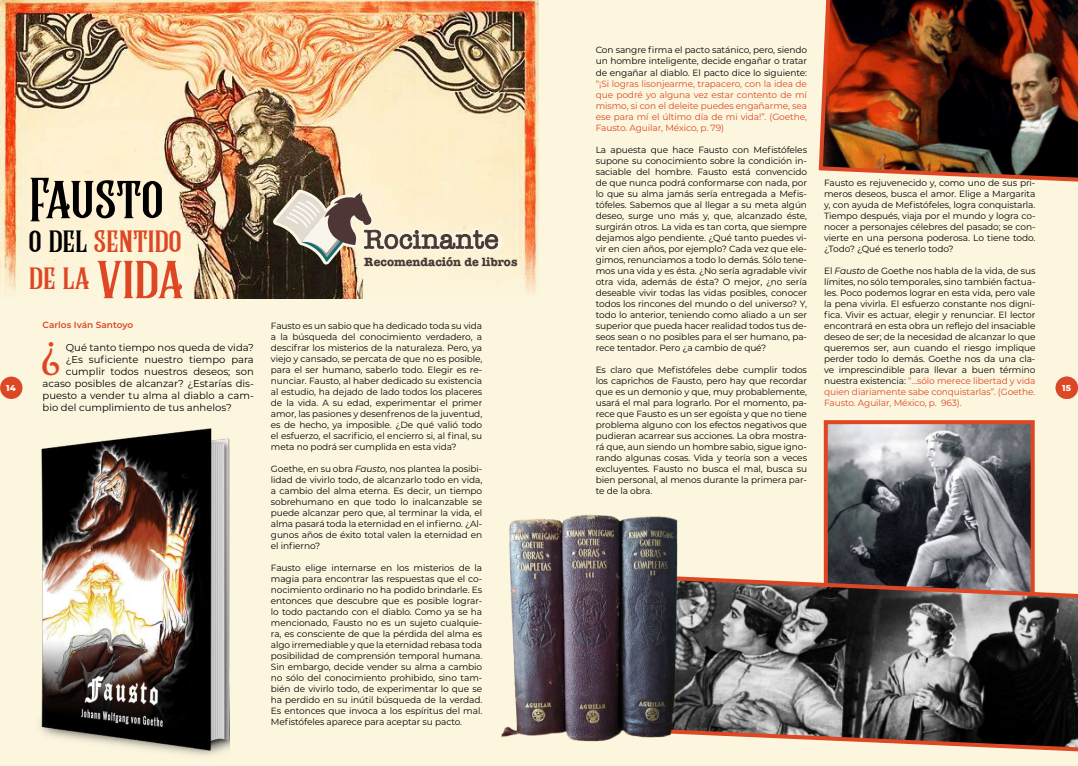
<style>
.page{position:relative;width:1078px;height:766px;background:#fff}
.page>*{position:absolute;margin:0;border:0;box-sizing:border-box;transform-origin:0 0}
.t1{font:58px "Rumble Brave";color:#000}
.t2{font:44.5px "Rumble Brave";color:#dd4724}
.t3{font:33.5px/36.9px "Rumble Brave";color:#dd4724}
.t4{font:700 12.1px "American Typewriter ITC Pro";color:#483837}
.t5{font:10px "Montserrat";color:#000}
.t6{font:9px/11px "Montserrat";letter-spacing:-.01em;color:#000;text-align:justify}
.t7{font:9px/11px "Montserrat";letter-spacing:-.01em;color:#dd4724;text-align:justify}
.t8{font:600 9px "Montserrat";color:#dd4724}
.t9{font:800 8.6px "Montserrat";color:#fff}
.s1{color:#000}
.s2{font-size:58px}
.s3{font-style:italic}
.s4{color:#dd4724}
</style>
<div class="page">
<div style="left:539px;top:0;width:538px;height:765px;background:#fcf6de"></div>
<div style="left:0;top:296px;width:539px;height:469px;background:#fcf6de"></div>
<div style="left:1055px;top:376px;width:22px;height:23px;background:#dd4724;border-radius:50%"></div>
<div style="left:0;top:376px;width:22px;height:23px;background:#dd4724;border-radius:50%"></div>
<img style="left:0;top:0;width:539px;height:299px">
<svg style="left:1px;top:216px;width:192px;height:83px;background:#faebcc"></svg>
<div style="left:1px;top:252px;width:186px;height:51px;background:#fcf6de"></div>
<svg style="left:364px;top:214px;width:175px;height:85px;background:#fbeacc"></svg>
<svg style="left:268px;top:179px;width:237px;height:91px;background:#c4b8a1"></svg>
<img style="left:40px;top:428px;width:190px;height:328px">
<img style="left:818px;top:0;width:259px;height:182px">
<img style="left:828px;top:425px;width:201px;height:148px">
<div style="left:823px;top:420px;width:211px;height:191px;border:4px solid #dd4724"></div>
<svg style="left:687px;top:573px;width:390px;height:179px;background:#6c6461"></svg>
<img style="left:501px;top:514px;width:186px;height:228px">
<p class="t6" style="left:595px;top:44px;width:213px">Con sangre firma el pacto satánico, pero, siendo un hombre inteligente, decide engañar o tratar de engañar al diablo. El pacto dice lo siguiente:</p>
<p class="t7" style="left:595px;top:77px;width:213px">“¡Si logras lisonjearme, trapacero, con la idea de que podré yo alguna vez estar contento de mí mismo, si con el deleite puedes engañarme, sea ese para mí el último día de mi vida!”. (Goethe, Fausto. Aguilar, México, p. 79)</p>
<p class="t6" style="left:595px;top:143px;width:213px">La apuesta que hace Fausto con Mefistófeles supone su conocimiento sobre la condición in&shy;saciable del hombre. Fausto está convencido de que nunca podrá conformarse con nada, por lo que su alma jamás sería entregada a Mefis&shy;tófeles. Sabemos que al llegar a su meta algún deseo, surge uno más y, que, alcanzado éste, surgirán otros. La vida es tan corta, que siempre dejamos algo pendiente. ¿Qué tanto puedes vi&shy;vir en cien años, por ejemplo? Cada vez que ele&shy;gimos, renunciamos a todo lo demás. Sólo tene&shy;mos una vida y es ésta. ¿No sería agradable vivir otra vida, además de ésta? O mejor, ¿no sería deseable vivir todas las vidas posibles, conocer todos los rincones del mundo o del universo? Y, todo lo anterior, teniendo como aliado a un ser superior que pueda hacer realidad todos tus de&shy;seos sean o no posibles para el ser humano, pa&shy;rece tentador. Pero ¿a cambio de qué?</p>
<p class="t6" style="left:595px;top:363px;width:213px">Es claro que Mefistófeles debe cumplir todos los caprichos de Fausto, pero hay que recordar que es un demonio y que, muy probablemente, usará el mal para lograrlo. Por el momento, pa&shy;rece que Fausto es un ser egoísta y que no tiene problema alguno con los efectos negativos que pudieran acarrear sus acciones. La obra mostra&shy;rá que, aun siendo un hombre sabio, sigue igno&shy;rando algunas cosas. Vida y teoría son a veces excluyentes. Fausto no busca el mal, busca su bien personal, al menos durante la primera par&shy;te de la obra.</p>
<h1 class="t1" style="left:29px;top:164px;width:136px">Fausto</h1>
<h3 class="t3" style="left:29px;top:225px;width:156px"><span class="s1">o del</span> sentido de la <span class="s2">vida</span></h3>
<p class="t6" style="left:823px;top:177px;width:213px">Fausto es rejuvenecido y, como uno de sus pri&shy;meros deseos, busca el amor. Elige a Margarita y, con ayuda de Mefistófeles, logra conquistarla.<br>Tiempo después, viaja por el mundo y logra co&shy;nocer a personajes célebres del pasado; se con&shy;vierte en una persona poderosa. Lo tiene todo. ¿Todo? ¿Qué es tenerlo todo?</p>
<p class="t6" style="left:823px;top:264px;width:213px">El <span class="s3">Fausto</span> de Goethe nos habla de la vida, de sus límites, no sólo temporales, sino también factua&shy;les. Poco podemos lograr en esta vida, pero vale la pena vivirla. El esfuerzo constante nos digni&shy;fica. Vivir es actuar, elegir y renunciar. El lector encontrará en esta obra un reflejo del insaciable deseo de ser; de la necesidad de alcanzar lo que queremos ser, aun cuando el riesgo implique perder todo lo demás. Goethe nos da una cla&shy;ve imprescindible para llevar a buen término nuestra existencia: <span class="s4">“…sólo merece libertad y vida quien diariamente sabe conquistarlas”. (Goethe.<br>Fausto. Aguilar, México, p. 963).</span></p>
<h3 class="t4" style="left:364px;top:254px;width:155px">Recomendación de libros</h3>
<p class="t8" style="left:43px;top:318px;width:92px">Carlos Iván Santoyo</p>
<p class="t6" style="left:271px;top:320px;width:213px">Fausto es un sabio que ha dedicado toda su vida a la búsqueda del conocimiento verdadero, a descifrar los misterios de la naturaleza. Pero, ya viejo y cansado, se percata de que no es posible, para el ser humano, saberlo todo. Elegir es re&shy;nunciar. Fausto, al haber dedicado su existencia al estudio, ha dejado de lado todos los placeres de la vida. A su edad, experimentar el primer amor, las pasiones y desenfrenos de la juventud, es de hecho, ya imposible. ¿De qué valió todo el esfuerzo, el sacrificio, el encierro si, al final, su meta no podrá ser cumplida en esta vida?</p>
<p class="t6" style="left:271px;top:462px;width:213px">Goethe, en su obra <span class="s3">Fausto,</span> nos plantea la posibi&shy;lidad de vivirlo todo, de alcanzarlo todo en vida, a cambio del alma eterna. Es decir, un tiempo sobrehumano en que todo lo inalcanzable se puede alcanzar pero que, al terminar la vida, el alma pasará toda la eternidad en el infierno. ¿Al&shy;gunos años de éxito total valen la eternidad en el infierno?</p>
<p class="t6" style="left:271px;top:561px;width:213px">Fausto elige internarse en los misterios de la magia para encontrar las respuestas que el co&shy;nocimiento ordinario no ha podido brindarle. Es entonces que descubre que es posible lograr&shy;lo todo pactando con el diablo. Como ya se ha mencionado, Fausto no es un sujeto cualquie&shy;ra, es consciente de que la pérdida del alma es algo irremediable y que la eternidad rebasa toda posibilidad de comprensión temporal humana.<br>Sin embargo, decide vender su alma a cambio no sólo del conocimiento prohibido, sino tam&shy;bién de vivirlo todo, de experimentar lo que se ha perdido en su inútil búsqueda de la verdad.<br>Es entonces que invoca a los espíritus del mal.<br>Mefistófeles aparece para aceptar su pacto.</p>
<h2 class="t2" style="left:42px;top:331px;width:20px">¿</h2>
<p class="t5" style="left:66px;top:340px;width:189px">Qué tanto tiempo nos queda de vida?</p>
<p class="t5" style="left:66px;top:352px;width:189px">¿Es suficiente nuestro tiempo para</p>
<p class="t5" style="left:66px;top:364px;width:189px">cumplir todos nuestros deseos; son</p>
<p class="t5" style="left:43px;top:376px;width:213px">acaso posibles de alcanzar? ¿Estarías dis-</p>
<p class="t5" style="left:43px;top:388px;width:213px">puesto a vender tu alma al diablo a cam-</p>
<p class="t5" style="left:43px;top:400px;width:191px">bio del cumplimiento de tus anhelos?</p>
<p class="t9" style="left:6px;top:381px;width:11px">14</p>
<p class="t9" style="left:1061px;top:381px;width:10px">15</p>
</div>
